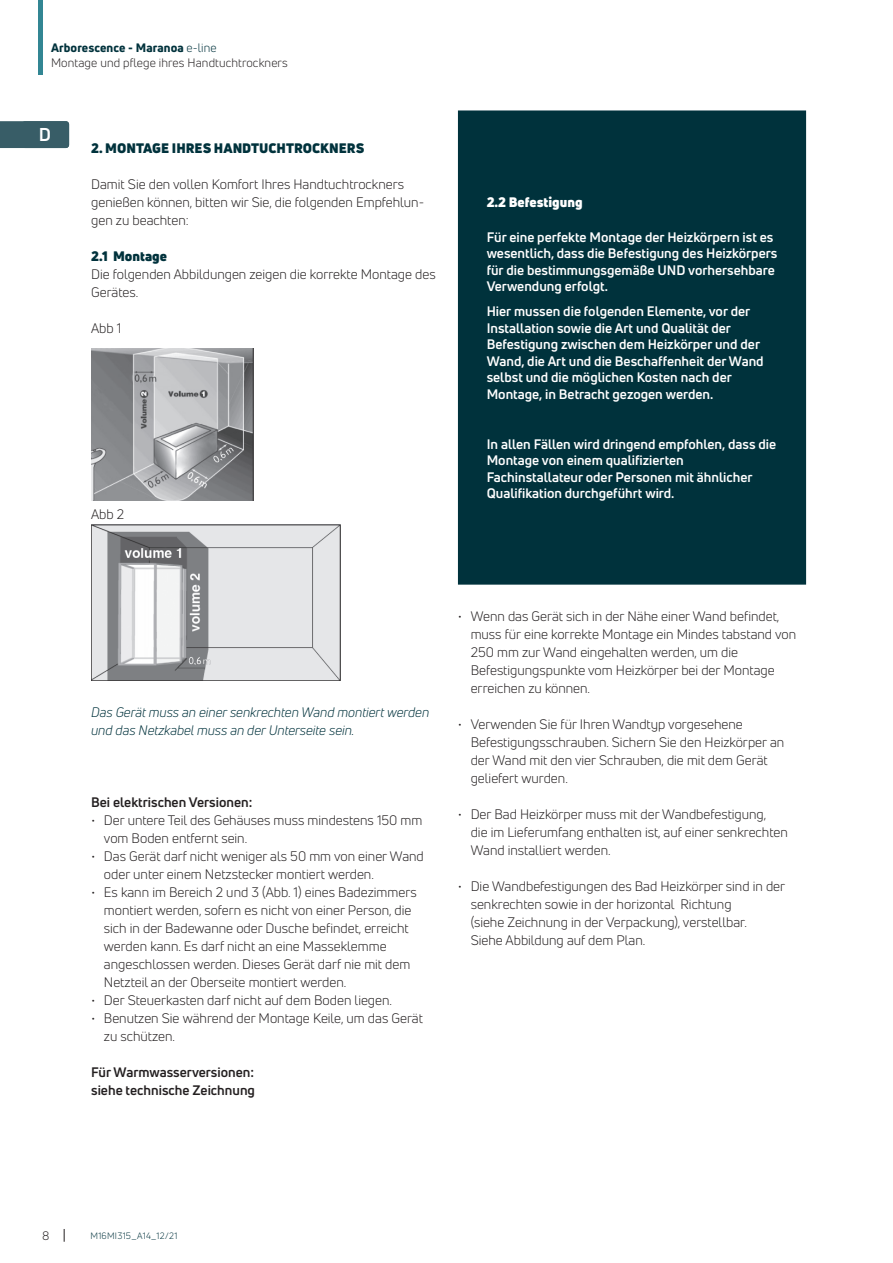
<style>
.page{position:relative;width:893px;height:1263px;background:#fff}
.page>*{position:absolute;margin:0;border:0;box-sizing:border-box;transform-origin:0 0}
.t1{font:700 18.15px "Uni Neue";color:#fff}
.t2{font:13.5px/18px "Uni Neue";color:#231f20}
.t3{font:700 13.5px/16.5px "Uni Neue";color:#fff}
.t4{font:italic 13.5px/18px "Uni Neue";color:#00323c}
.t5{font:700 13.5px/18px "Uni Neue";color:#231f20}
.t6{font:900 13.5px "Uni Neue";color:#00323c}
.t7{font:900 13.5px "Uni Neue";color:#fff}
.t8{font:12px/15px "Uni Neue";letter-spacing:.01em;color:#231f20}
.t9{font:9px "Uni Neue";letter-spacing:.03em;color:#00323c}
.s1{font-weight:800;color:#00323c}
.s2{color:#00323c}
</style>
<div class="page">
<svg style="left:64px;top:1229px;width:1px;height:13px"></svg>
<div style="left:38px;top:0;width:5px;height:74px;background:#328693"></div>
<img style="left:91px;top:348px;width:162px;height:153px">
<img style="left:91px;top:524px;width:249px;height:157px">
<div style="left:462px;top:114px;width:340px;height:467px;background:#00323c"></div>
<div style="left:458px;top:110px;width:348px;height:475px;border:8px solid #00323c"></div>
<svg style="left:0;top:121px;width:69px;height:27px"></svg>
<div style="left:22px;top:121px;width:47px;height:27px;background:#385d67;border-radius:3px"></div>
<p class="t8" style="left:51px;top:40px;width:238px"><span class="s1">Arborescence - Maranoa</span> <span class="s2">e-line<br></span>Montage und pflege ihres Handtuchtrockners</p>
<h1 class="t1" style="left:39px;top:124px;width:14px">D</h1>
<p class="t6" style="left:91px;top:138px;width:275px">2. MONTAGE IHRES HANDTUCHTROCKNERS</p>
<p class="t2" style="left:91px;top:175px;width:334px">Damit Sie den vollen Komfort Ihres Handtuchtrockners genießen können, bitten wir Sie, die folgenden Empfehlun&shy;gen zu beachten:</p>
<p class="t6" style="left:91px;top:246px;width:77px">2.1 Montage</p>
<p class="t2" style="left:91px;top:265px;width:346px">Die folgenden Abbildungen zeigen die korrekte Montage des<br>Gerätes.</p>
<p class="t2" style="left:91px;top:319px;width:32px">Abb 1</p>
<p class="t2" style="left:91px;top:505px;width:35px">Abb 2</p>
<p class="t7" style="left:487px;top:193px;width:97px">2.2 Befestigung</p>
<p class="t3" style="left:487px;top:228px;width:292px">Für eine perfekte Montage der Heizkörpern ist es wesentlich, dass die Befestigung des Heizkörpers für die bestimmungsgemäße UND vorhersehbare Verwendung erfolgt.</p>
<p class="t3" style="left:487px;top:303px;width:279px">Hier mussen die folgenden Elemente, vor der Installation sowie die Art und Qualität der Befestigung zwischen dem Heizkörper und der Wand, die Art und die Beschaffenheit der Wand selbst und die möglichen Kosten nach der Montage, in Betracht gezogen werden.</p>
<p class="t3" style="left:487px;top:435px;width:291px">In allen Fällen wird dringend empfohlen, dass die Montage von einem qualifizierten Fachinstallateur oder Personen mit ähnlicher Qualifikation durchgeführt wird.</p>
<p class="t4" style="left:91px;top:703px;width:340px">Das Gerät muss an einer senkrechten Wand montiert werden und das Netzkabel muss an der Unterseite sein.</p>
<p class="t5" style="left:91px;top:793px;width:163px">Bei elektrischen Versionen:</p>
<p class="t2" style="left:104px;top:811px;width:320px;text-indent:-13px">• Der untere Teil des Gehäuses muss mindestens 150 mm vom Boden entfernt sein.</p>
<p class="t2" style="left:104px;top:847px;width:321px;text-indent:-13px">• Das Gerät darf nicht weniger als 50 mm von einer Wand oder unter einem Netzstecker montiert werden.</p>
<p class="t2" style="left:104px;top:883px;width:314px;text-indent:-13px">• Es kann im Bereich 2 und 3 (Abb. 1) eines Badezimmers montiert werden, sofern es nicht von einer Person, die sich in der Badewanne oder Dusche befindet, erreicht werden kann. Es darf nicht an eine Masseklemme angeschlossen werden. Dieses Gerät darf nie mit dem Netzteil an der Oberseite montiert werden.</p>
<p class="t2" style="left:91px;top:991px;width:302px">• Der Steuerkasten darf nicht auf dem Boden liegen.</p>
<p class="t2" style="left:104px;top:1009px;width:321px;text-indent:-13px">• Benutzen Sie während der Montage Keile, um das Gerät zu schützen.</p>
<p class="t5" style="left:91px;top:1062px;width:165px">Für Warmwasserversionen: siehe technische Zeichnung</p>
<p class="t2" style="left:471px;top:607px;width:327px;text-indent:-13px">• Wenn das Gerät sich in der Nähe einer Wand befindet, muss für eine korrekte Montage ein Mindes tabstand von 250 mm zur Wand eingehalten werden, um die Befestigungspunkte vom Heizkörper bei der Montage erreichen zu können.</p>
<p class="t2" style="left:471px;top:715px;width:315px;text-indent:-13px">• Verwenden Sie für Ihren Wandtyp vorgesehene Befestigungsschrauben. Sichern Sie den Heizkörper an der Wand mit den vier Schrauben, die mit dem Gerät geliefert wurden.</p>
<p class="t2" style="left:471px;top:805px;width:319px;text-indent:-13px">• Der Bad Heizkörper muss mit der Wandbefestigung,<br>die im Lieferumfang enthalten ist, auf einer senkrechten<br>Wand installiert werden.</p>
<p class="t2" style="left:471px;top:877px;width:316px;text-indent:-13px">• Die Wandbefestigungen des Bad Heizkörper sind in der senkrechten sowie in der horizontal Richtung<br>(siehe Zeichnung in der Verpackung), verstellbar.<br>Siehe Abbildung auf dem Plan.</p>
<p class="t8" style="left:43px;top:1228px;width:8px">8</p>
<p class="t9" style="left:90px;top:1230px;width:89px">M16MI315_A14_12/21</p>
</div>
